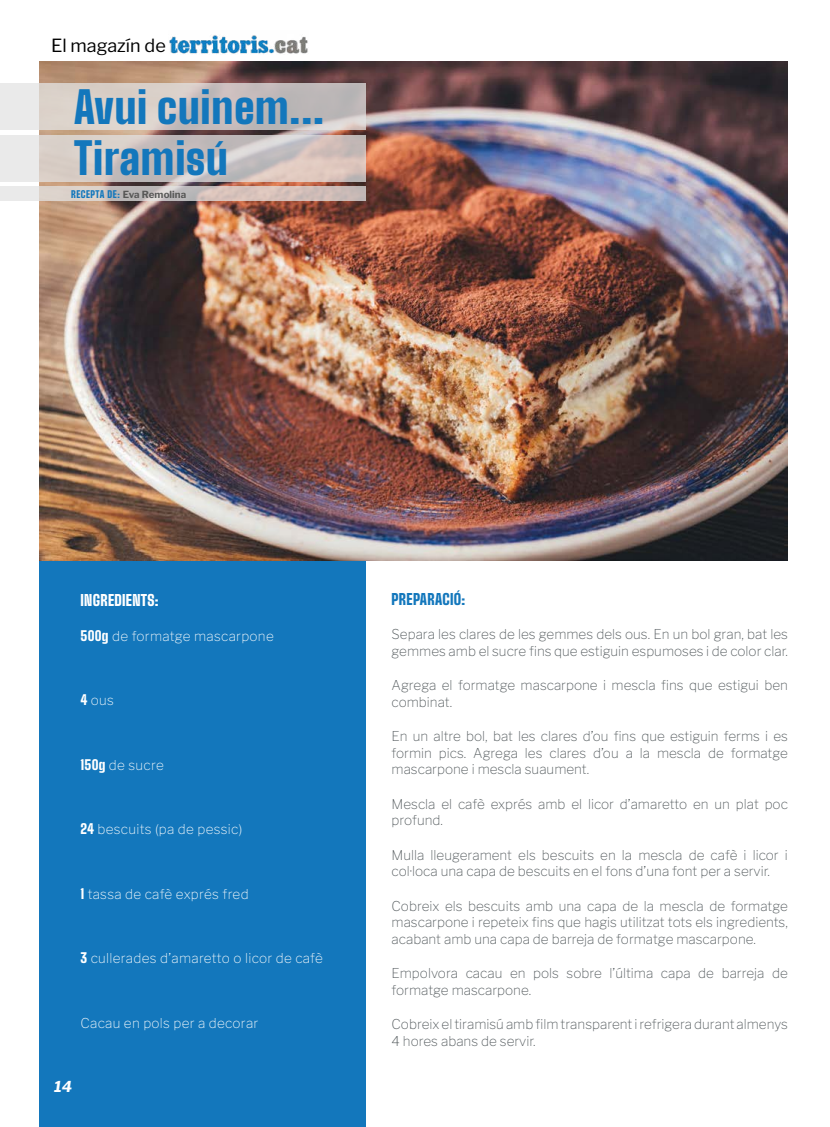
<style>
.page{position:relative;width:830px;height:1127px;background:#fff}
.page>*{position:absolute;margin:0;border:0;box-sizing:border-box;transform-origin:0 0}
.t1{font:900 43.5px/51px "Big Shoulders Display";letter-spacing:.02em;color:#1377bc}
.t2{font:18px "Libre Franklin";color:#000}
.t3{font:900 15px "Big Shoulders Display";letter-spacing:.02em;color:#fff}
.t4{font:900 15px "Big Shoulders Display";letter-spacing:.02em;color:#1377bc}
.t5{font:italic 700 15px "Libre Franklin";color:#fff}
.t6{font:100 13.5px/16.5px "Libre Franklin";color:#4c5356}
.t7{font:100 13.5px "Libre Franklin";letter-spacing:.02em;color:#fff}
.t8{font:700 9.75px "Libre Franklin";letter-spacing:.01em;color:#575756}
.s1{font-family:"Big Shoulders Display";font-weight:900;color:#1377bc}
.s2{font-family:"Big Shoulders Display";font-weight:900}
</style>
<div class="page">
<div style="left:40px;top:561px;width:326px;height:566px;background:#1377bc"></div>
<img style="left:40px;top:62px;width:747px;height:499px">
<svg style="left:0;top:187px;width:366px;height:14px;background:#d2c6c2"></svg>
<svg style="left:0;top:83px;width:366px;height:47px;background:#cfc8c5"></svg>
<svg style="left:0;top:135px;width:366px;height:47px;background:#d1c7c5"></svg>
<img style="left:169px;top:35px;width:139px;height:19px">
<h2 class="t2" style="left:51px;top:31px;width:116px">El magazín de</h2>
<h1 class="t1" style="left:74px;top:80px;width:251px">Avui cuinem...<br>Tiramisú</h1>
<p class="t8" style="left:71px;top:187px;width:117px"><span class="s1">RECEPTA DE:</span> Eva Remolina</p>
<p class="t3" style="left:80px;top:590px;width:80px">INGREDIENTS:</p>
<p class="t7" style="left:80px;top:625px;width:195px"><span class="s2">500g</span> de formatge mascarpone</p>
<p class="t7" style="left:80px;top:690px;width:35px"><span class="s2">4</span> ous</p>
<p class="t7" style="left:80px;top:754px;width:85px"><span class="s2">150g</span> de sucre</p>
<p class="t7" style="left:80px;top:819px;width:163px"><span class="s2">24</span> bescuits (pa de pessic)</p>
<p class="t7" style="left:80px;top:883px;width:170px"><span class="s2">1</span> tassa de cafè exprés fred</p>
<p class="t7" style="left:80px;top:948px;width:244px"><span class="s2">3</span> cullerades d’amaretto o licor de cafè</p>
<p class="t7" style="left:80px;top:1012px;width:179px">Cacau en pols per a decorar</p>
<p class="t5" style="left:54px;top:1075px;width:19px">14</p>
<p class="t4" style="left:391px;top:589px;width:75px">PREPARACIÓ:</p>
<p class="t6" style="left:391px;top:625px;width:397px">Separa les clares de les gemmes dels ous. En un bol gran, bat les gemmes amb el sucre fins que estiguin espumoses i de color clar.</p>
<p class="t6" style="left:391px;top:676px;width:397px">Agrega el formatge mascarpone i mescla fins que estigui ben combinat.</p>
<p class="t6" style="left:391px;top:727px;width:397px;text-align:justify">En un altre bol, bat les clares d’ou fins que estiguin ferms i es formin pics. Agrega les clares d’ou a la mescla de formatge mascarpone i mescla suaument.</p>
<p class="t6" style="left:391px;top:794px;width:397px">Mescla el cafè exprés amb el licor d’amaretto en un plat poc profund.</p>
<p class="t6" style="left:391px;top:845px;width:397px">Mulla lleugerament els bescuits en la mescla de cafè i licor i col·loca una capa de bescuits en el fons d’una font per a servir.</p>
<p class="t6" style="left:391px;top:896px;width:397px;text-align:justify">Cobreix els bescuits amb una capa de la mescla de formatge mascarpone i repeteix fins que hagis utilitzat tots els ingredients, acabant amb una capa de barreja de formatge mascarpone.</p>
<p class="t6" style="left:391px;top:964px;width:397px">Empolvora cacau en pols sobre l’última capa de barreja de formatge mascarpone.</p>
<p class="t6" style="left:391px;top:1015px;width:397px">Cobreix el tiramisú amb film transparent i refrigera durant almenys<br>4 hores abans de servir.</p>
</div>
